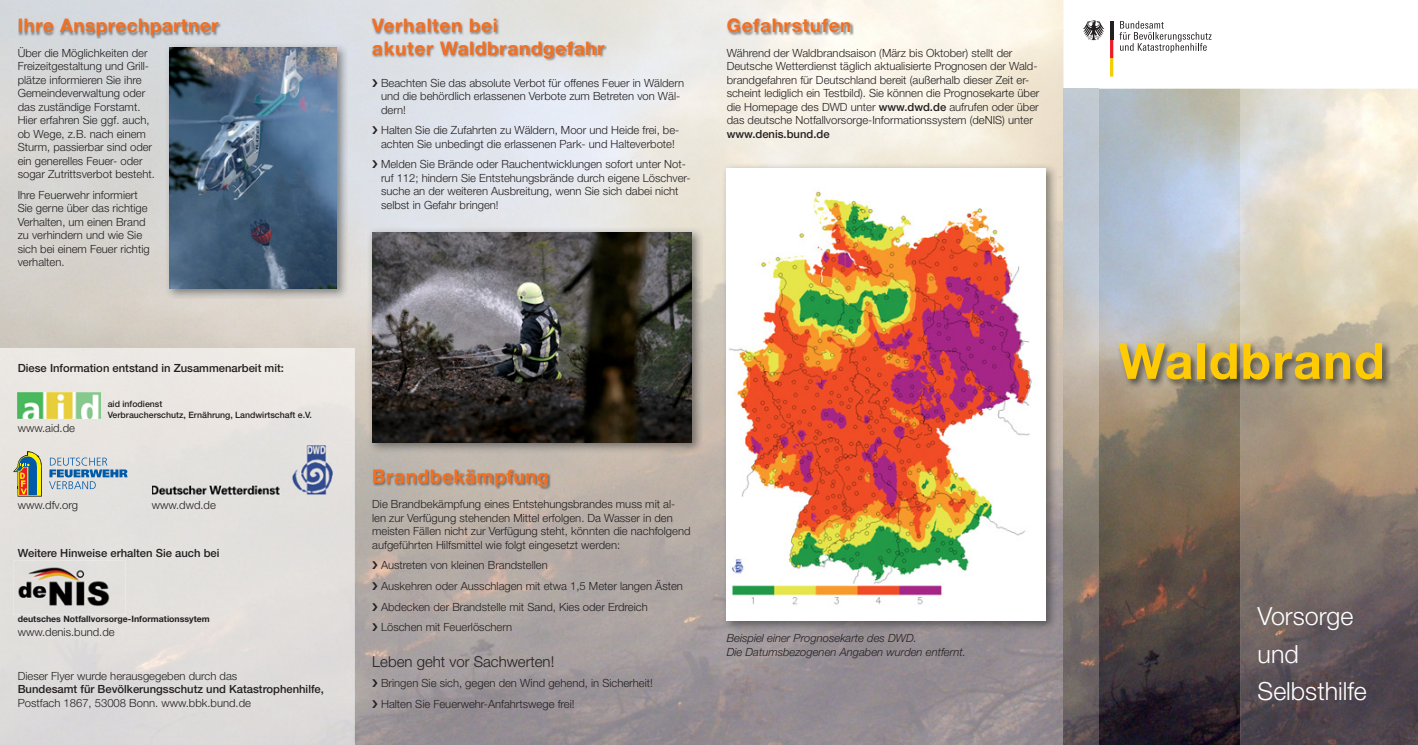
<style>
.page{position:relative;width:1418px;height:745px;background:#fff}
.page>*{position:absolute;margin:0;border:0;box-sizing:border-box;transform-origin:0 0}
.t1{font:700 50px "Helvetica Neue";letter-spacing:.025em;color:#ffcb04}
.t2{font:300 25px/37.1px "Helvetica Neue";color:#fff}
.t3{font:700 18.75px "Helvetica Neue";letter-spacing:.04em;color:#f36f21}
.t4{font:300 15px "Helvetica Neue";color:#231f20}
.t5{font:300 11.25px/13.5px "Helvetica Neue";color:#231f20}
.t6{font:500 11.25px "Helvetica Neue";color:#231f20}
.t7{font:italic 300 11.25px/13.5px "Helvetica Neue";color:#231f20}
.t8{font:500 8.75px/10.5px "Helvetica Neue";color:#231f20}
.t9{font:700 8.75px "Helvetica Neue";color:#231f20}
.s1{font-weight:500}
</style>
<div class="page">
<svg style="left:1110px;top:40px;width:3px;height:37px"></svg>
<svg style="left:1083px;top:20px;width:21px;height:20px"></svg>
<hr style="left:1110px;top:21px;width:3px;height:19px;background:#231f20">
<svg style="left:1119px;top:21px;width:92px;height:32px"></svg>
<img style="left:310px;top:247px;width:57px;height:125px">
<img style="left:354px;top:372px;width:43px;height:372px">
<img style="left:1098px;top:89px;width:142px;height:655px">
<img style="left:726px;top:18px;width:127px;height:18px">
<img style="left:371px;top:18px;width:236px;height:44px">
<img style="left:373px;top:468px;width:178px;height:21px">
<img style="left:722px;top:163px;width:334px;height:468px">
<img style="left:726px;top:172px;width:319px;height:443px">
<img style="left:367px;top:227px;width:335px;height:225px">
<img style="left:372px;top:232px;width:319px;height:210px">
<img style="left:1240px;top:89px;width:177px;height:655px">
<img style="left:1115px;top:340px;width:275px;height:48px">
<img style="left:1063px;top:89px;width:35px;height:655px">
<img style="left:0;top:348px;width:354px;height:396px">
<img style="left:18px;top:18px;width:203px;height:21px">
<img style="left:165px;top:43px;width:183px;height:255px">
<img style="left:169px;top:48px;width:168px;height:240px">
<img style="left:18px;top:392px;width:83px;height:26px">
<svg style="left:13px;top:451px;width:30px;height:45px"></svg>
<svg style="left:49px;top:457px;width:78px;height:32px;background:#a8bed0"></svg>
<img style="left:152px;top:445px;width:180px;height:49px">
<div style="left:13px;top:560px;width:112px;height:54px;background:#e2e0dd"></div>
<img style="left:16px;top:565px;width:95px;height:42px">
<svg style="left:372px;top:79px;width:5px;height:8px"></svg>
<svg style="left:372px;top:126px;width:5px;height:8px"></svg>
<svg style="left:372px;top:160px;width:5px;height:8px"></svg>
<svg style="left:372px;top:561px;width:5px;height:8px"></svg>
<svg style="left:372px;top:581px;width:5px;height:8px"></svg>
<svg style="left:372px;top:602px;width:5px;height:8px"></svg>
<svg style="left:372px;top:622px;width:5px;height:8px"></svg>
<svg style="left:372px;top:679px;width:5px;height:8px"></svg>
<svg style="left:372px;top:699px;width:5px;height:8px"></svg>
<h3 class="t3" style="left:18px;top:19px;width:202px">Ihre Ansprechpartner</h3>
<p class="t5" style="left:18px;top:47px;width:139px">Über die Möglichkeiten der<br>Freizeitgestaltung und Grill&shy;plätze informieren Sie ihre<br>Gemeindeverwaltung oder das zuständige Forstamt.<br>Hier erfahren Sie ggf. auch, ob Wege, z.B. nach einem<br>Sturm, passierbar sind oder ein generelles Feuer- oder sogar Zutrittsverbot besteht.</p>
<p class="t5" style="left:18px;top:189px;width:133px">Ihre Feuerwehr informiert<br>Sie gerne über das richtige<br>Verhalten, um einen Brand zu verhindern und wie Sie sich bei einem Feuer richtig verhalten.</p>
<p class="t6" style="left:18px;top:363px;width:268px">Diese Information entstand in Zusammenarbeit mit:</p>
<p class="t5" style="left:18px;top:422px;width:59px">www.aid.de</p>
<p class="t8" style="left:108px;top:399px;width:205px">aid infodienst<br>Verbraucherschutz, Ernährung, Landwirtschaft e.V.</p>
<p class="t5" style="left:18px;top:499px;width:62px">www.dfv.org</p>
<p class="t5" style="left:152px;top:499px;width:66px">www.dwd.de</p>
<p class="t6" style="left:18px;top:548px;width:203px">Weitere Hinweise erhalten Sie auch bei</p>
<p class="t9" style="left:18px;top:615px;width:193px">deutsches Notfallvorsorge-Informationssytem</p>
<p class="t5" style="left:18px;top:625px;width:98px">www.denis.bund.de</p>
<p class="t5" style="left:18px;top:669px;width:221px">Dieser Flyer wurde herausgegeben durch das</p>
<p class="t6" style="left:18px;top:685px;width:308px">Bundesamt für Bevölkerungsschutz und Katastrophenhilfe,</p>
<p class="t5" style="left:18px;top:696px;width:235px">Postfach 1867, 53008 Bonn. www.bbk.bund.de</p>
<h3 class="t3" style="left:372px;top:19px;width:127px">Verhalten bei</h3>
<h3 class="t3" style="left:726px;top:19px;width:126px">Gefahrstufen</h3>
<h3 class="t3" style="left:372px;top:41px;width:234px">akuter Waldbrandgefahr</h3>
<p class="t5" style="left:726px;top:47px;width:314px">Während der Waldbrandsaison (März bis Oktober) stellt der Deutsche Wetterdienst täglich aktualisierte Prognosen der Wald&shy;brandgefahren für Deutschland bereit (außerhalb dieser Zeit er&shy;scheint lediglich ein Testbild). Sie können die Prognosekarte über die Homepage des DWD unter <span class="s1">www.dwd.de</span> aufrufen oder über das deutsche Notfallvorsorge-Informationssystem (deNIS) unter</p>
<p class="t6" style="left:726px;top:130px;width:104px">www.denis.bund.de</p>
<p class="t5" style="left:381px;top:77px;width:305px">Beachten Sie das absolute Verbot für offenes Feuer in Wäldern und die behördlich erlassenen Verbote zum Betreten von Wäl&shy;dern!</p>
<p class="t5" style="left:381px;top:124px;width:300px">Halten Sie die Zufahrten zu Wäldern, Moor und Heide frei, be&shy;achten Sie unbedingt die erlassenen Park- und Halteverbote!</p>
<p class="t5" style="left:381px;top:159px;width:311px">Melden Sie Brände oder Rauchentwicklungen sofort unter Not&shy;ruf 112; hindern Sie Entstehungsbrände durch eigene Löschver&shy;suche an der weiteren Ausbreitung, wenn Sie sich dabei nicht selbst in Gefahr bringen!</p>
<h3 class="t3" style="left:372px;top:469px;width:178px">Brandbekämpfung</h3>
<p class="t5" style="left:372px;top:498px;width:320px">Die Brandbekämpfung eines Entstehungsbrandes muss mit al&shy;len zur Verfügung stehenden Mittel erfolgen. Da Wasser in den meisten Fällen nicht zur Verfügung steht, könnten die nachfolgend aufgeführten Hilfsmittel wie folgt eingesetzt werden:</p>
<p class="t5" style="left:381px;top:555px;width:303px;line-height:20.6px">Austreten von kleinen Brandstellen<br>Auskehren oder Ausschlagen mit etwa 1,5 Meter langen Ästen Abdecken der Brandstelle mit Sand, Kies oder Erdreich Löschen mit Feuerlöschern</p>
<h3 class="t4" style="left:372px;top:655px;width:184px">Leben geht vor Sachwerten!</h3>
<p class="t5" style="left:381px;top:673px;width:273px;line-height:20.6px">Bringen Sie sich, gegen den Wind gehend, in Sicherheit!<br>Halten Sie Feuerwehr-Anfahrtswege frei!</p>
<p class="t7" style="left:726px;top:632px;width:241px">Beispiel einer Prognosekarte des DWD.<br>Die Datumsbezogenen Angaben wurden entfernt.</p>
<h1 class="t1" style="left:1118px;top:343px;width:268px">Waldbrand</h1>
<h2 class="t2" style="left:1257px;top:600px;width:111px">Vorsorge und<br>Selbsthilfe</h2>
</div>
